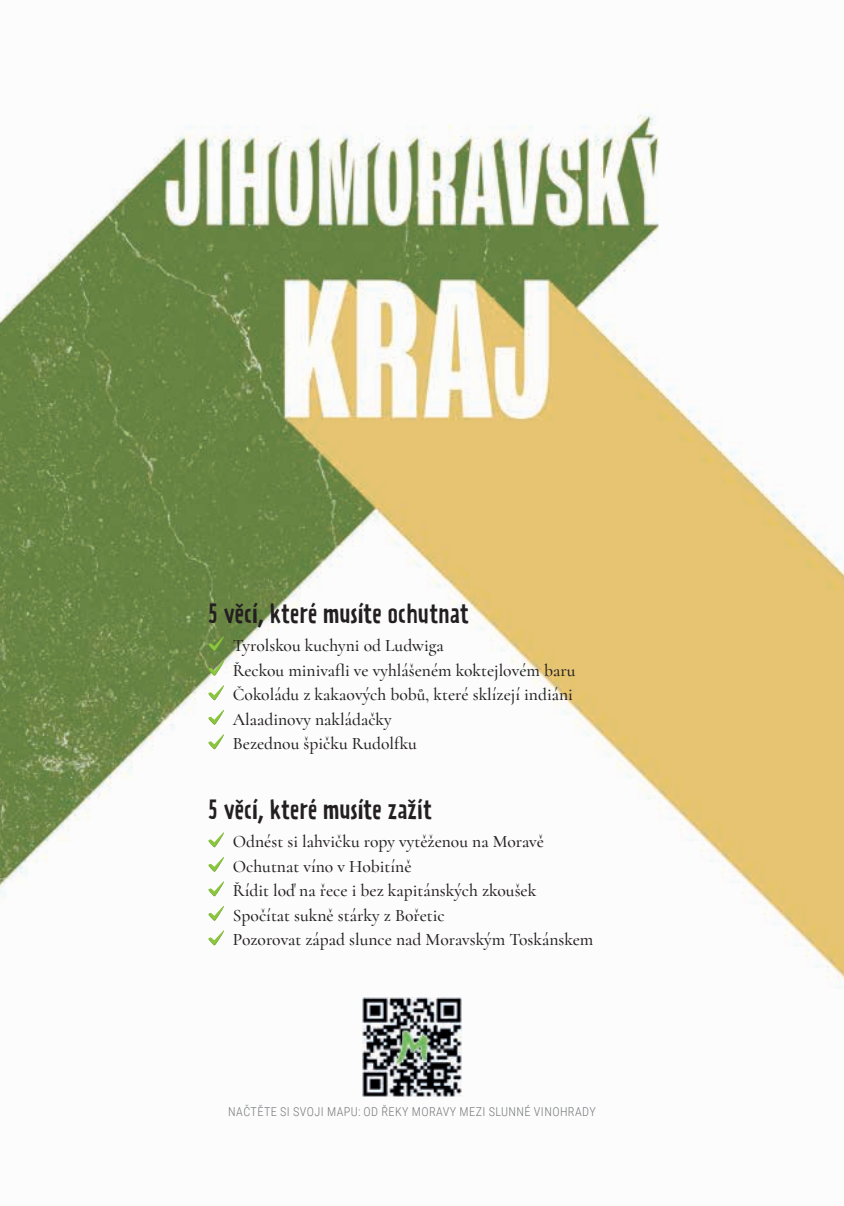
<style>
.page{position:relative;width:844px;height:1206px;background:#fff}
.page>*{position:absolute;margin:0;border:0;box-sizing:border-box;transform-origin:0 0}
.t1{font:24.5px "Prater Sans Pro";color:#231f20}
.t2{font:500 17.5px/24.5px "Cormorant";color:#231f20}
.t3{font:300 12.25px "Roboto Condensed";letter-spacing:.035em;color:#76787b}
</style>
<div class="page">
<img style="left:0;top:105px;width:843px;height:992px">
<svg style="left:208px;top:636px;width:16px;height:15px"></svg>
<svg style="left:208px;top:660px;width:16px;height:15px"></svg>
<svg style="left:208px;top:685px;width:16px;height:15px"></svg>
<svg style="left:208px;top:709px;width:16px;height:15px"></svg>
<svg style="left:208px;top:734px;width:16px;height:15px"></svg>
<svg style="left:208px;top:832px;width:16px;height:15px"></svg>
<svg style="left:208px;top:856px;width:16px;height:15px"></svg>
<svg style="left:208px;top:881px;width:16px;height:15px"></svg>
<svg style="left:208px;top:905px;width:16px;height:15px"></svg>
<svg style="left:208px;top:930px;width:16px;height:15px"></svg>
<img style="left:362px;top:997px;width:99px;height:99px">
<h1 class="t1" style="left:208px;top:598px;width:262px">5 věcí, které musíte ochutnat</h1>
<p class="t2" style="left:233px;top:633px;width:344px">Tyrolskou kuchyni od Ludwiga<br>Řeckou minivafli ve vyhlášeném koktejlovém baru Čokoládu z kakaových bobů, které sklízejí indiáni Alaadinovy nakládačky<br>Bezednou špičku Rudolfku</p>
<h1 class="t1" style="left:208px;top:794px;width:225px">5 věcí, které musíte zažít</h1>
<p class="t2" style="left:233px;top:829px;width:362px">Odnést si lahvičku ropy vytěženou na Moravě Ochutnat víno v Hobitíně<br>Řídit loď na řece i bez kapitánských zkoušek Spočítat sukně stárky z Bořetic<br>Pozorovat západ slunce nad Moravským Toskánskem</p>
<p class="t3" style="left:228px;top:1102px;width:369px">NAČTĚTE SI SVOJI MAPU: OD ŘEKY MORAVY MEZI SLUNNÉ VINOHRADY</p>
</div>
